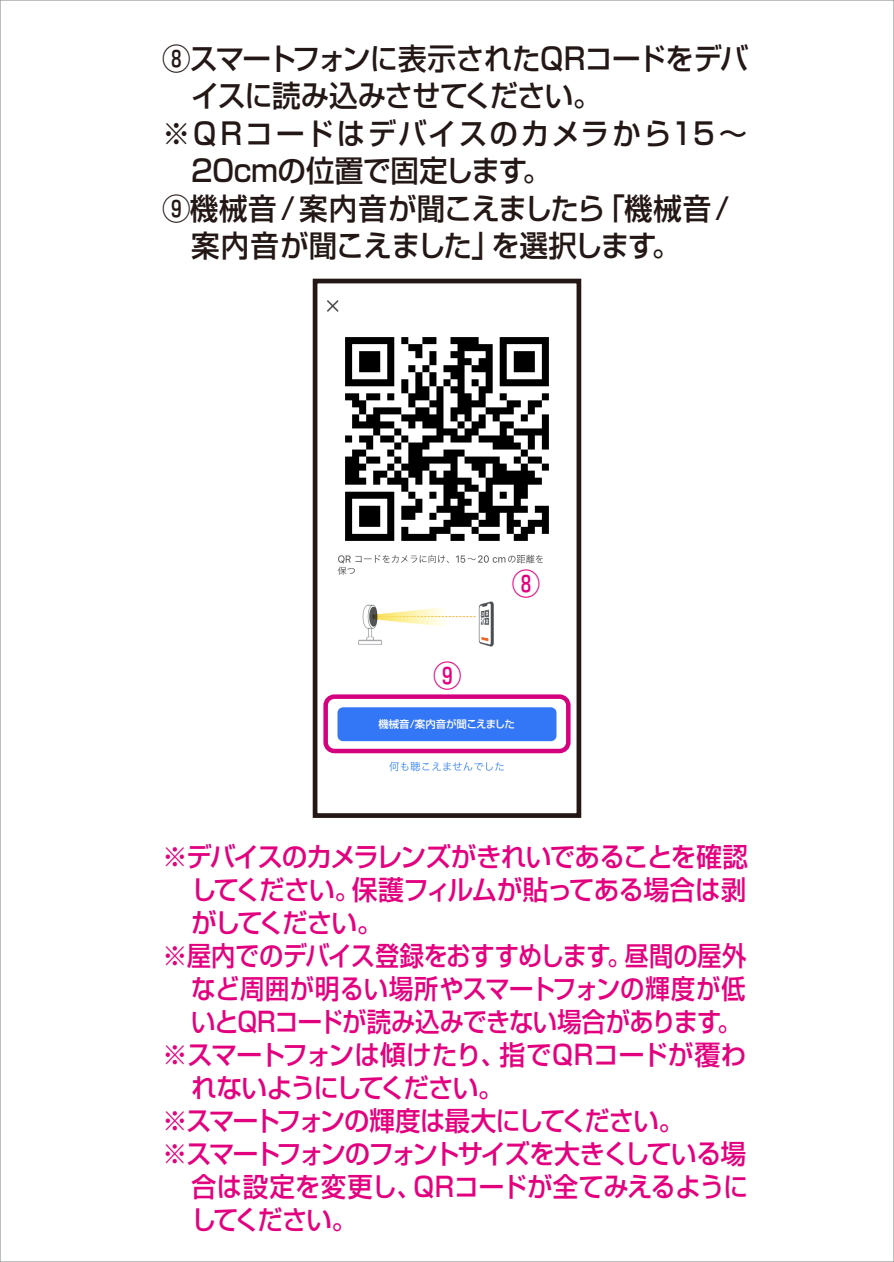
<style>
.page{position:relative;width:894px;height:1262px;background:#fff}
.page>*{position:absolute;margin:0;border:0;box-sizing:border-box;transform-origin:0 0}
.t1{font:500 30px "Shin Go Pro";letter-spacing:-.02em;color:#231815;scale:.95 1}
.t2{font:500 30px "Shin Go Pro";letter-spacing:.005em;color:#231815;scale:.95 1}
.t3{font:500 30px "Shin Go Pro";letter-spacing:.08em;color:#231815;scale:.95 1}
.t4{font:500 30px "Shin Go Pro";color:#e3007f;scale:.95 1}
.t5{font:500 27px "Shin Go Pro";letter-spacing:-.035em;color:#e3007f;scale:.95 1}
.t6{font:500 27px "Shin Go Pro";letter-spacing:-.075em;color:#e3007f;scale:.95 1}
.t7{font:500 27px "Shin Go Pro";letter-spacing:-.085em;color:#e3007f;scale:.94 1}
.t8{font:500 27px "Shin Go Pro";letter-spacing:-.06em;color:#e3007f;scale:.95 1}
.t9{font:500 27px "Shin Go Pro";letter-spacing:-.035em;color:#e3007f;scale:.9 1}
.t10{font:500 27px "Shin Go Pro";letter-spacing:-.005em;color:#e3007f;scale:.95 1}
.t11{font:500 27px "Shin Go Pro";letter-spacing:.01em;color:#e3007f;scale:.9 1}
.t12{font:500 27px "Shin Go Pro";letter-spacing:-.01em;color:#e3007f;scale:.94 1}
.t13{font:500 27px "Shin Go Pro";letter-spacing:-.035em;color:#e3007f;scale:.94 1}
.t14{font:500 10.5px "Shin Go Pro";letter-spacing:-.01em;color:#fff}
</style>
<div class="page">
<img style="left:327px;top:300px;width:244px;height:472px">
<img style="left:344px;top:336px;width:206px;height:206px">
<div style="left:312px;top:279px;width:269px;height:539px;border:5px solid #231815"></div>
<div style="left:323px;top:694px;width:247px;height:59px;border:4px solid #d4007f;border-radius:9px"></div>
<div style="left:383px;top:715px;width:127px;height:14px;background:#3376f6"></div>
<p class="t1" style="left:162px;top:34px;width:618px">⑧スマートフォンに表示されたQRコードをデバ</p>
<p class="t1" style="left:191px;top:71px;width:433px">イスに読み込みさせてください。</p>
<p class="t3" style="left:162px;top:109px;width:617px">※QRコードはデバイスのカメラから15～</p>
<p class="t1" style="left:191px;top:146px;width:380px">20cmの位置で固定します。</p>
<p class="t2" style="left:162px;top:184px;width:598px">⑨機械音/案内音が聞こえましたら「機械音/</p>
<p class="t1" style="left:191px;top:221px;width:516px">案内音が聞こえました」を選択します。</p>
<p class="t4" style="left:512px;top:559px;width:31px">⑧</p>
<p class="t4" style="left:433px;top:651px;width:31px">⑨</p>
<p class="t14" style="left:378px;top:715px;width:138px">機械音/案内音が聞こえました</p>
<p class="t8" style="left:162px;top:835px;width:618px">※デバイスのカメラレンズがきれいであることを確認</p>
<p class="t5" style="left:191px;top:867px;width:586px">してください。保護フィルムが貼ってある場合は剥</p>
<p class="t6" style="left:191px;top:900px;width:203px">がしてください。</p>
<p class="t5" style="left:162px;top:934px;width:616px">※屋内でのデバイス登録をおすすめします。昼間の屋外</p>
<p class="t11" style="left:191px;top:966px;width:617px">など周囲が明るい場所やスマートフォンの輝度が低</p>
<p class="t9" style="left:191px;top:999px;width:613px">いとQRコードが読み込みできない場合があります。</p>
<p class="t10" style="left:162px;top:1033px;width:616px">※スマートフォンは傾けたり、指でQRコードが覆わ</p>
<p class="t6" style="left:191px;top:1065px;width:330px">れないようにしてください。</p>
<p class="t6" style="left:162px;top:1099px;width:550px">※スマートフォンの輝度は最大にしてください。</p>
<p class="t7" style="left:162px;top:1131px;width:623px">※スマートフォンのフォントサイズを大きくしている場</p>
<p class="t12" style="left:191px;top:1164px;width:594px">合は設定を変更し、QRコードが全てみえるように</p>
<p class="t13" style="left:191px;top:1197px;width:178px">してください。</p>
</div>
